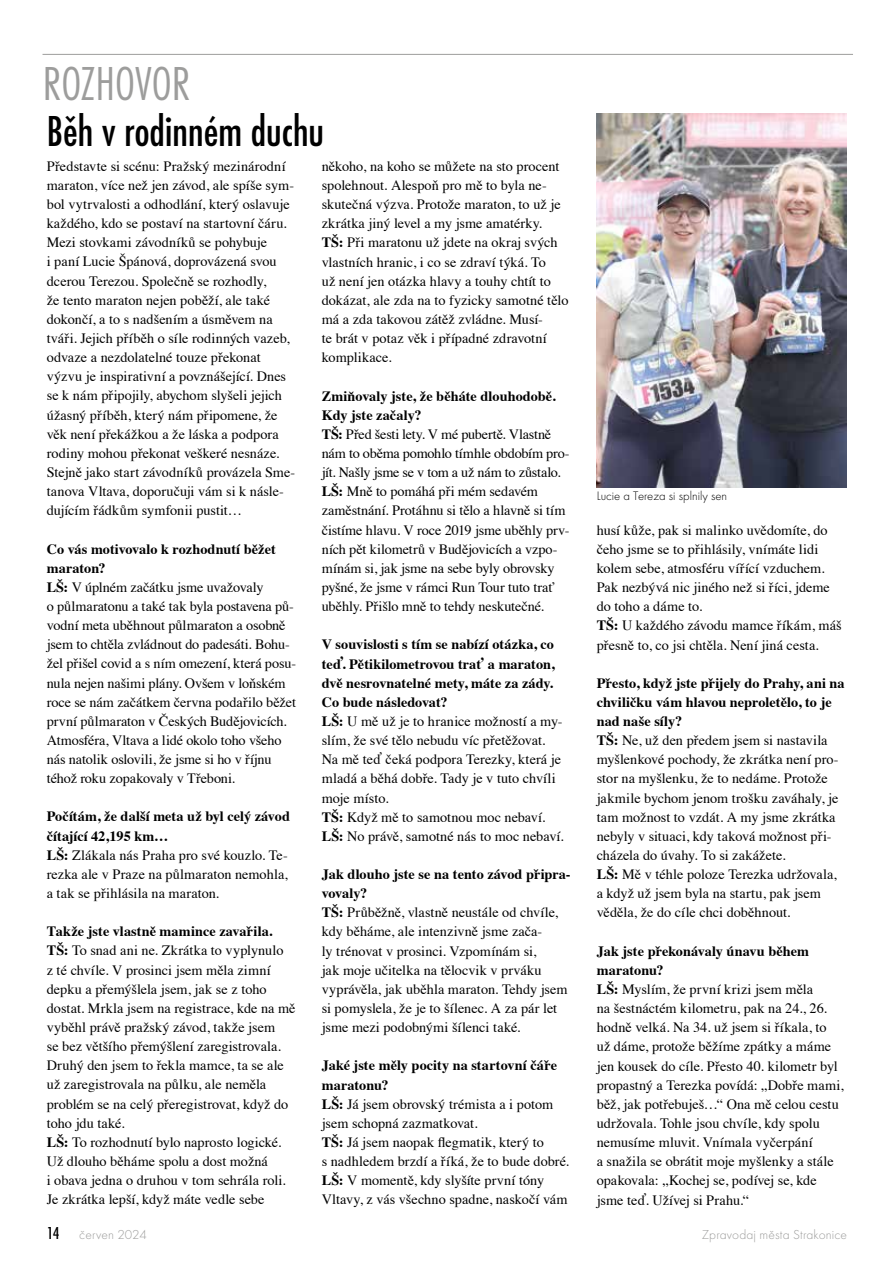
<style>
.page{position:relative;width:893px;height:1263px;background:#fff}
.page>*{position:absolute;margin:0;border:0;box-sizing:border-box;transform-origin:0 0}
.t1{font:49.5px "Futura TOT Ligh Cond";letter-spacing:.005em;color:#9d9d9c}
.t2{font:500 condensed 45px "Futura TOT";letter-spacing:-.01em;color:#000}
.t3{font:14.25px/19.2px "Times";color:#000}
.t4{font:13.5px "Futura TOT Ligh";letter-spacing:.01em;color:#9d9d9c}
.t5{font:12.75px "Futura TOT Ligh";color:#000}
.s1{font-weight:700}
.s2{font-family:"Futura TOT";font-weight:500;font-stretch:condensed;font-size:18px;color:#000}
</style>
<div class="page">
<hr style="left:43px;top:54px;width:810px;height:1px;background:#9d9d9c">
<img style="left:597px;top:113px;width:249px;height:374px">
<h1 class="t1" style="left:43px;top:55px;width:149px">ROZHOVOR</h1>
<h2 class="t2" style="left:47px;top:106px;width:279px">Běh v rodinném duchu</h2>
<p class="t3" style="left:47px;top:155px;width:250px">Představte si scénu: Pražský mezinárodní maraton, více než jen závod, ale spíše sym&shy;bol vytrvalosti a odhodlání, který oslavuje každého, kdo se postaví na startovní čáru.<br>Mezi stovkami závodníků se pohybuje<br>i paní Lucie Špánová, doprovázená svou dcerou Terezou. Společně se rozhodly,<br>že tento maraton nejen poběží, ale také dokončí, a to s nadšením a úsměvem na tváři. Jejich příběh o síle rodinných vazeb, odvaze a nezdolatelné touze překonat výzvu je inspirativní a povznášející. Dnes se k nám připojily, abychom slyšeli jejich úžasný příběh, který nám připomene, že věk není překážkou a že láska a podpora rodiny mohou překonat veškeré nesnáze.<br>Stejně jako start závodníků provázela Sme&shy;tanova Vltava, doporučuji vám si k násle&shy;dujícím řádkům symfonii pustit…</p>
<p class="t3" style="left:47px;top:538px;width:251px"><span class="s1">Co vás motivovalo k rozhodnutí běžet maraton?<br>LŠ:</span> V úplném začátku jsme uvažovaly<br>o půlmaratonu a také tak byla postavena pů&shy;vodní meta uběhnout půlmaraton a osobně jsem to chtěla zvládnout do padesáti. Bohu&shy;žel přišel covid a s ním omezení, která posu&shy;nula nejen našimi plány. Ovšem v loňském roce se nám začátkem června podařilo běžet první půlmaraton v Českých Budějovicích.<br>Atmosféra, Vltava a lidé okolo toho všeho nás natolik oslovili, že jsme si ho v říjnu téhož roku zopakovaly v Třeboni.</p>
<p class="t3" style="left:47px;top:806px;width:245px"><span class="s1">Počítám, že další meta už byl celý závod čítající 42,195 km…<br>LŠ:</span> Zlákala nás Praha pro své kouzlo. Te&shy;rezka ale v Praze na půlmaraton nemohla, a tak se přihlásila na maraton.</p>
<p class="t3" style="left:47px;top:921px;width:250px"><span class="s1">Takže jste vlastně mamince zavařila.<br>TŠ:</span> To snad ani ne. Zkrátka to vyplynulo<br>z té chvíle. V prosinci jsem měla zimní depku a přemýšlela jsem, jak se z toho dostat. Mrkla jsem na registrace, kde na mě vyběhl právě pražský závod, takže jsem<br>se bez většího přemýšlení zaregistrovala.<br>Druhý den jsem to řekla mamce, ta se ale už zaregistrovala na půlku, ale neměla problém se na celý přeregistrovat, když do toho jdu také.<br><span class="s1">LŠ:</span> To rozhodnutí bylo naprosto logické.<br>Už dlouho běháme spolu a dost možná<br>i obava jedna o druhou v tom sehrála roli.<br>Je zkrátka lepší, když máte vedle sebe</p>
<p class="t3" style="left:322px;top:155px;width:248px">někoho, na koho se můžete na sto procent spolehnout. Alespoň pro mě to byla ne&shy;skutečná výzva. Protože maraton, to už je zkrátka jiný level a my jsme amatérky.<br><span class="s1">TŠ:</span> Při maratonu už jdete na okraj svých vlastních hranic, i co se zdraví týká. To<br>už není jen otázka hlavy a touhy chtít to dokázat, ale zda na to fyzicky samotné tělo má a zda takovou zátěž zvládne. Musí-<br>te brát v potaz věk i případné zdravotní komplikace.</p>
<p class="t3" style="left:322px;top:385px;width:249px"><span class="s1">Zmiňovaly jste, že běháte dlouhodobě.<br>Kdy jste začaly?<br>TŠ:</span> Před šesti lety. V mé pubertě. Vlastně nám to oběma pomohlo tímhle obdobím pro&shy;jít. Našly jsme se v tom a už nám to zůstalo.<br><span class="s1">LŠ:</span> Mně to pomáhá při mém sedavém zaměstnání. Protáhnu si tělo a hlavně si tím čistíme hlavu. V roce 2019 jsme uběhly prv&shy;ních pět kilometrů v Budějovicích a vzpo&shy;mínám si, jak jsme na sebe byly obrovsky pyšné, že jsme v rámci Run Tour tuto trať uběhly. Přišlo mně to tehdy neskutečné.</p>
<p class="t3" style="left:322px;top:634px;width:243px"><span class="s1">V souvislosti s tím se nabízí otázka, co teď. Pětikilometrovou trať a maraton, dvě nesrovnatelné mety, máte za zády.<br>Co bude následovat?<br>LŠ:</span> U mě už je to hranice možností a my&shy;slím, že své tělo nebudu víc přetěžovat.<br>Na mě teď čeká podpora Terezky, která je mladá a běhá dobře. Tady je v tuto chvíli moje místo.<br><span class="s1">TŠ:</span> Když mě to samotnou moc nebaví.<br><span class="s1">LŠ:</span> No právě, samotné nás to moc nebaví.</p>
<p class="t3" style="left:322px;top:863px;width:250px"><span class="s1">Jak dlouho jste se na tento závod připra&shy;vovaly?<br>TŠ:</span> Průběžně, vlastně neustále od chvíle, kdy běháme, ale intenzivně jsme zača-<br>ly trénovat v prosinci. Vzpomínám si,<br>jak moje učitelka na tělocvik v prváku vyprávěla, jak uběhla maraton. Tehdy jsem si pomyslela, že je to šílenec. A za pár let jsme mezi podobnými šílenci také.</p>
<p class="t3" style="left:322px;top:1055px;width:249px"><span class="s1">Jaké jste měly pocity na startovní čáře maratonu?<br>LŠ:</span> Já jsem obrovský trémista a i potom jsem schopná zazmatkovat.<br><span class="s1">TŠ:</span> Já jsem naopak flegmatik, který to<br>s nadhledem brzdí a říká, že to bude dobré.<br><span class="s1">LŠ:</span> V momentě, kdy slyšíte první tóny Vltavy, z vás všechno spadne, naskočí vám</p>
<p class="t5" style="left:597px;top:489px;width:132px">Lucie a Tereza si splnily sen</p>
<p class="t3" style="left:597px;top:519px;width:246px">husí kůže, pak si malinko uvědomíte, do čeho jsme se to přihlásily, vnímáte lidi kolem sebe, atmosféru vířící vzduchem.<br>Pak nezbývá nic jiného než si říci, jdeme do toho a dáme to.<br><span class="s1">TŠ:</span> U každého závodu mamce říkám, máš přesně to, co jsi chtěla. Není jiná cesta.</p>
<p class="t3" style="left:597px;top:672px;width:249px"><span class="s1">Přesto, když jste přijely do Prahy, ani na chviličku vám hlavou neproletělo, to je nad naše síly?<br>TŠ:</span> Ne, už den předem jsem si nastavila myšlenkové pochody, že zkrátka není pro&shy;stor na myšlenku, že to nedáme. Protože jakmile bychom jenom trošku zaváhaly, je tam možnost to vzdát. A my jsme zkrátka nebyly v situaci, kdy taková možnost při&shy;cházela do úvahy. To si zakážete.<br><span class="s1">LŠ:</span> Mě v téhle poloze Terezka udržovala, a když už jsem byla na startu, pak jsem věděla, že do cíle chci doběhnout.</p>
<p class="t3" style="left:597px;top:940px;width:248px"><span class="s1">Jak jste překonávaly únavu během maratonu?<br>LŠ:</span> Myslím, že první krizi jsem měla<br>na šestnáctém kilometru, pak na 24., 26. hodně velká. Na 34. už jsem si říkala, to už dáme, protože běžíme zpátky a máme jen kousek do cíle. Přesto 40. kilometr byl propastný a Terezka povídá: „Dobře mami, běž, jak potřebuješ…“ Ona mě celou cestu udržovala. Tohle jsou chvíle, kdy spolu nemusíme mluvit. Vnímala vyčerpání<br>a snažila se obrátit moje myšlenky a stále opakovala: „Kochej se, podívej se, kde jsme teď. Užívej si Prahu.“</p>
<p class="t4" style="left:47px;top:1227px;width:102px"><span class="s2">14</span> červen 2024</p>
<p class="t4" style="left:702px;top:1227px;width:147px">Zpravodaj města Strakonice</p>
</div>
